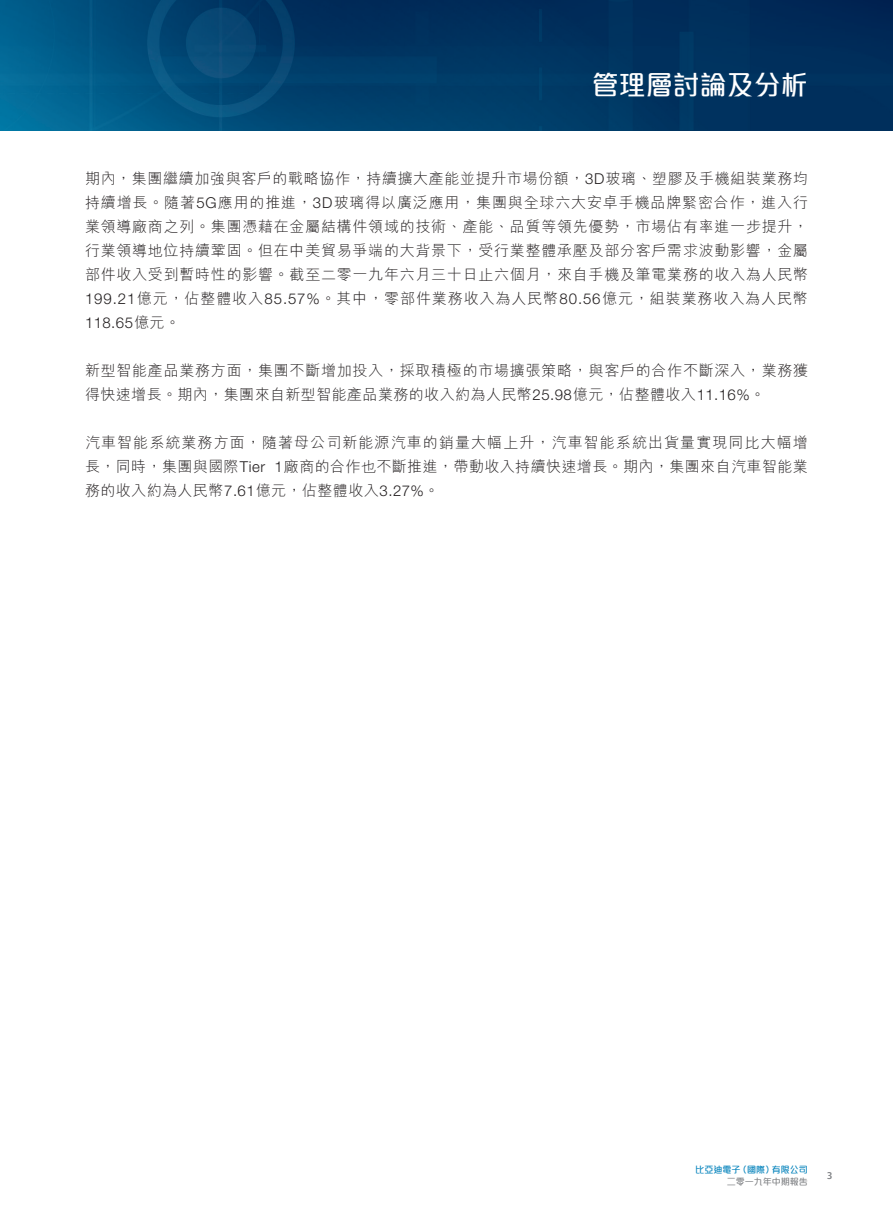
<style>
.page{position:relative;width:893px;height:1212px;background:#fff}
.page>*{position:absolute;margin:0;border:0;box-sizing:border-box;transform-origin:0 0}
.t1{font:500 27px "M Elle HK";color:#fff}
.t2{font:300 15px/24px "M Hei HK";letter-spacing:.05em;color:#231f20;text-align:justify}
.t3{font:500 10.5px "Amplitude";color:#808285}
.t4{font:500 9px "M Elle HK";color:#0081bb}
.t5{font:500 9px "M Elle HK";color:#808285}
.s1{font-family:"Helvetica Neue LT Std"}
</style>
<div class="page">
<img style="left:0;top:0;width:893px;height:131px">
<h1 class="t1" style="left:592px;top:66px;width:217px">管理層討論及分析</h1>
<p class="t2" style="left:85px;top:165px;width:725px">期內，集團繼續加強與客戶的戰略協作，持續擴大產能並提升市場份額，<span class="s1">3D</span>玻璃、塑膠及手機組裝業務均持續增長。隨著<span class="s1">5G</span>應用的推進，<span class="s1">3D</span>玻璃得以廣泛應用，集團與全球六大安卓手機品牌緊密合作，進入行業領導廠商之列。集團憑藉在金屬結構件領域的技術、產能、品質等領先優勢，市場佔有率進一步提升，行業領導地位持續鞏固。但在中美貿易爭端的大背景下，受行業整體承壓及部分客戶需求波動影響，金屬部件收入受到暫時性的影響。截至二零一九年六月三十日止六個月，來自手機及筆電業務的收入為人民幣<span class="s1">199.21</span>億元，佔整體收入<span class="s1">85.57%</span>。其中，零部件業務收入為人民幣<span class="s1">80.56</span>億元，組裝業務收入為人民幣<span class="s1">118.65</span>億元。</p>
<p class="t2" style="left:85px;top:357px;width:725px">新型智能產品業務方面，集團不斷增加投入，採取積極的市場擴張策略，與客戶的合作不斷深入，業務獲得快速增長。期內，集團來自新型智能產品業務的收入約為人民幣<span class="s1">25.98</span>億元，佔整體收入<span class="s1">11.16%</span>。</p>
<p class="t2" style="left:85px;top:429px;width:724px">汽車智能系統業務方面，隨著母公司新能源汽車的銷量大幅上升，汽車智能系統出貨量實現同比大幅增長，同時，集團與國際<span class="s1">Tier 1</span>廠商的合作也不斷推進，帶動收入持續快速增長。期內，集團來自汽車智能業務的收入約為人民幣<span class="s1">7.61</span>億元，佔整體收入<span class="s1">3.27%</span>。</p>
<p class="t4" style="left:695px;top:1163px;width:114px">比亞迪電子（國際）有限公司</p>
<p class="t5" style="left:727px;top:1175px;width:82px">二零一九年中期報告</p>
<p class="t3" style="left:827px;top:1169px;width:7px">3</p>
</div>
